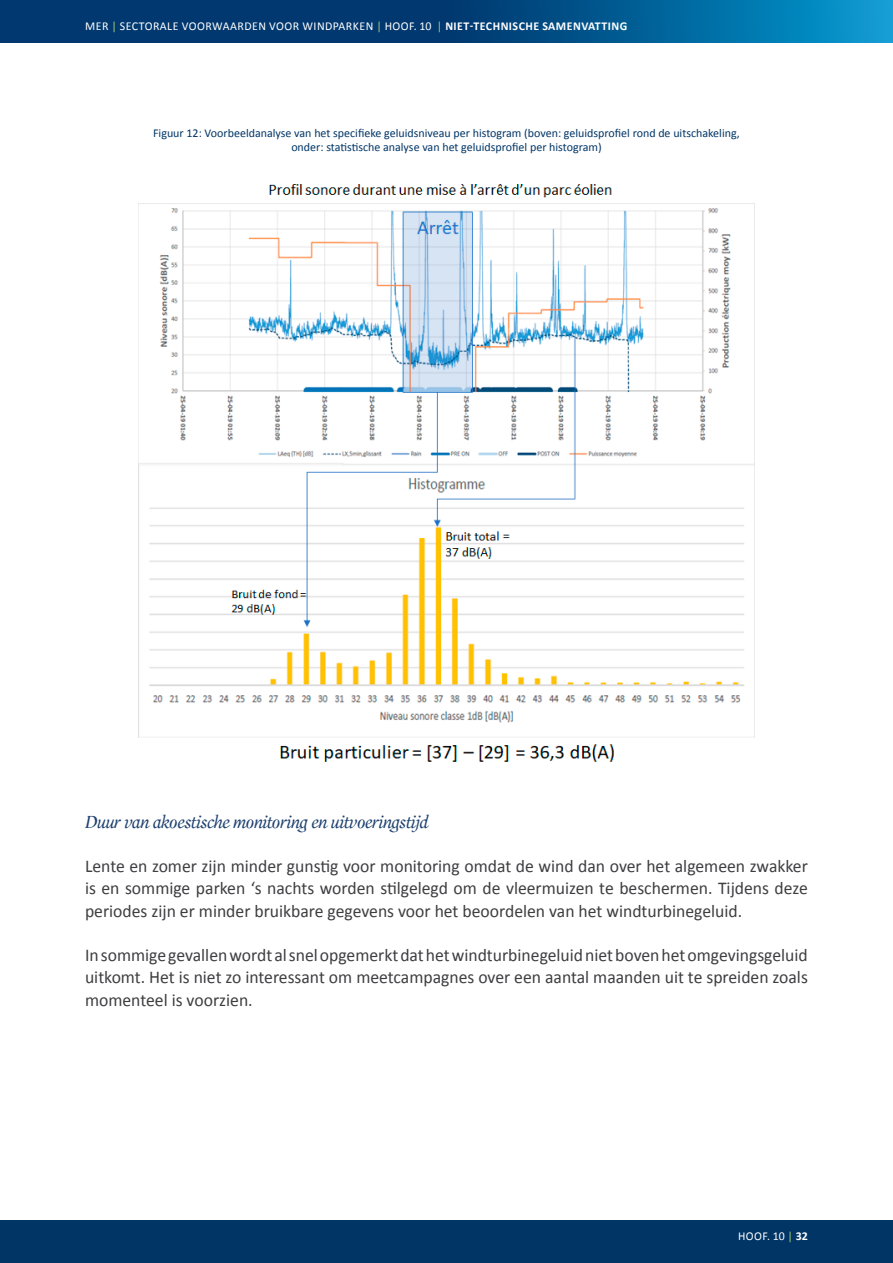
<style>
.page{position:relative;width:893px;height:1263px;background:#fff}
.page>*{position:absolute;margin:0;border:0;box-sizing:border-box;transform-origin:0 0}
.t1{font:18px/22.5px "Calibri";color:#3e3d40;text-align:justify}
.t2{font:italic 18px "Aalborg";letter-spacing:.005em;color:#1d406f}
.t3{font:12px/14.4px "Calibri";color:#003566;text-align:center}
.t4{font:12px "Calibri";letter-spacing:.04em;color:#fff}
.s1{color:#a6c974}
.s2{font-weight:700}
</style>
<div class="page">
<div style="left:0;top:1220px;width:893px;height:43px;background:#003566"></div>
<svg style="left:0;top:0;width:893px;height:43px;background:#015086"></svg>
<img style="left:139px;top:184px;width:615px;height:578px">
<p class="t4" style="left:85px;top:19px;width:543px">MER <span class="s1">|</span> SECTORALE VOORWAARDEN VOOR WINDPARKEN <span class="s1">|</span> HOOF. 10 <span class="s1">|</span> <span class="s2">NIET-TECHNISCHE SAMENVATTING</span></p>
<p class="t3" style="left:153px;top:125px;width:588px">Figuur 12: Voorbeeldanalyse van het specifieke geluidsniveau per histogram (boven: geluidsprofiel rond de uitschakeling, onder: statistische analyse van het geluidsprofiel per histogram)</p>
<p class="t2" style="left:85px;top:812px;width:344px">Duur van akoestische monitoring en uitvoeringstijd</p>
<p class="t1" style="left:85px;top:855px;width:724px">Lente en zomer zijn minder gunstig voor monitoring omdat de wind dan over het algemeen zwakker is en sommige parken ‘s nachts worden stilgelegd om de vleermuizen te beschermen. Tijdens deze periodes zijn er minder bruikbare gegevens voor het beoordelen van het windturbinegeluid.</p>
<p class="t1" style="left:85px;top:943px;width:724px">In sommige gevallen wordt al snel opgemerkt dat het windturbinegeluid niet boven het omgevingsgeluid uitkomt. Het is niet zo interessant om meetcampagnes over een aantal maanden uit te spreiden zoals momenteel is voorzien.</p>
<p class="t4" style="left:738px;top:1228px;width:71px">HOOF. 10 <span class="s1">|</span> <span class="s2">32</span></p>
</div>
